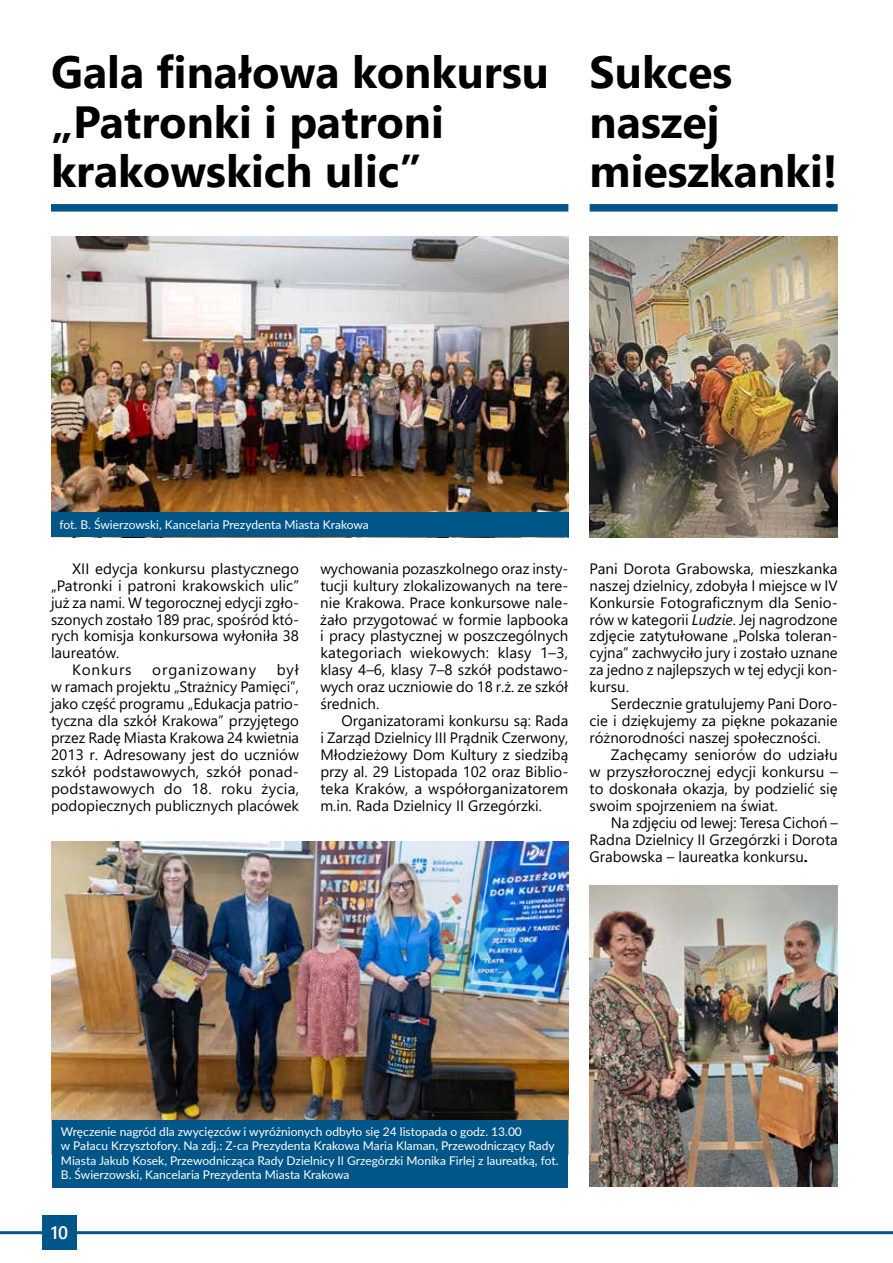
<style>
.page{position:relative;width:893px;height:1263px;background:#fff}
.page>*{position:absolute;margin:0;border:0;box-sizing:border-box;transform-origin:0 0}
.t1{font:700 45px/49.5px "Segoe UI";color:#000}
.t2{font:600 18px "Segoe UI";color:#fff}
.t3{font:15px/17px "Segoe UI";color:#000;text-align:justify}
.t4{font:15px "Segoe UI";letter-spacing:.055em;color:#000}
.t5{font:15px "Segoe UI";letter-spacing:.06em;color:#000}
.t6{font:12px/14.4px "Lato";color:#fff}
.s1{font-style:italic}
.s2{font-weight:700}
</style>
<div class="page">
<hr style="left:0;top:1231px;width:893px;height:3px;background:#005688">
<div style="left:43px;top:1216px;width:34px;height:34px;background:#005688"></div>
<img style="left:51px;top:237px;width:517px;height:276px">
<img style="left:51px;top:841px;width:517px;height:313px">
<div style="left:51px;top:204px;width:517px;height:8px;background:#005688"></div>
<div style="left:52px;top:1120px;width:516px;height:68px;background:#005688"></div>
<img style="left:590px;top:885px;width:248px;height:301px">
<div style="left:590px;top:204px;width:248px;height:8px;background:#005688"></div>
<img style="left:590px;top:237px;width:248px;height:300px">
<div style="left:51px;top:513px;width:517px;height:24px;background:#005688"></div>
<h1 class="t1" style="left:51px;top:44px;width:500px">Gala finałowa konkursu „Patronki i patroni krakowskich ulic”</h1>
<h1 class="t1" style="left:590px;top:44px;width:249px">Sukces naszej mieszkanki!</h1>
<p class="t6" style="left:60px;top:517px;width:311px">fot. B. Świerzowski, Kancelaria Prezydenta Miasta Krakowa</p>
<p class="t3" style="left:72px;top:558px;width:228px">XII edycja konkursu plastycznego</p>
<p class="t3" style="left:51px;top:575px;width:250px">„Patronki i patroni krakowskich ulic”</p>
<p class="t3" style="left:51px;top:592px;width:250px">już za nami. W tegorocznej edycji zgło-</p>
<p class="t3" style="left:51px;top:609px;width:250px">szonych zostało 189 prac, spośród któ-</p>
<p class="t3" style="left:51px;top:626px;width:250px">rych komisja konkursowa wyłoniła 38</p>
<p class="t3" style="left:51px;top:643px;width:70px">laureatów.</p>
<p class="t5" style="left:72px;top:656px;width:61px">Konkurs</p>
<p class="t4" style="left:152px;top:656px;width:105px">organizowany</p>
<p class="t3" style="left:51px;top:660px;width:250px;text-indent:226px">był w ramach projektu „Strażnicy Pamięci”, jako część programu „Edukacja patrio&shy;tyczna dla szkół Krakowa” przyjętego przez Radę Miasta Krakowa 24 kwietnia 2013 r. Adresowany jest do uczniów szkół podstawowych, szkół ponad&shy;podstawowych do 18. roku życia, podopiecznych publicznych placówek</p>
<p class="t3" style="left:320px;top:558px;width:250px">wychowania pozaszkolnego oraz insty&shy;tucji kultury zlokalizowanych na tere&shy;nie Krakowa. Prace konkursowe nale&shy;żało przygotować w formie lapbooka i pracy plastycznej w poszczególnych kategoriach wiekowych: klasy 1–3, klasy 4–6, klasy 7–8 szkół podstawo&shy;wych oraz uczniowie do 18 r.ż. ze szkół średnich.</p>
<p class="t3" style="left:320px;top:711px;width:250px;text-indent:21px">Organizatorami konkursu są: Rada i Zarząd Dzielnicy III Prądnik Czerwony, Młodzieżowy Dom Kultury z siedzibą przy al. 29 Listopada 102 oraz Biblio&shy;teka Kraków, a współorganizatorem m.in. Rada Dzielnicy II Grzegórzki.</p>
<p class="t3" style="left:590px;top:558px;width:250px">Pani Dorota Grabowska, mieszkanka naszej dzielnicy, zdobyła I miejsce w IV Konkursie Fotograficznym dla Senio&shy;rów w kategorii <span class="s1">Ludzie</span>. Jej nagrodzone zdjęcie zatytułowane „Polska toleran&shy;cyjna” zachwyciło jury i zostało uznane za jedno z najlepszych w tej edycji kon&shy;kursu.</p>
<p class="t3" style="left:590px;top:694px;width:250px;text-indent:21px">Serdecznie gratulujemy Pani Doro&shy;cie i dziękujemy za piękne pokazanie różnorodności naszej społeczności.</p>
<p class="t3" style="left:590px;top:745px;width:250px;text-indent:21px">Zachęcamy seniorów do udziału w przyszłorocznej edycji konkursu – to doskonała okazja, by podzielić się swoim spojrzeniem na świat.</p>
<p class="t3" style="left:590px;top:813px;width:250px;text-indent:21px">Na zdjęciu od lewej: Teresa Cichoń – Radna Dzielnicy II Grzegórzki i Dorota Grabowska – laureatka konkursu<span class="s2">.</span></p>
<p class="t6" style="left:61px;top:1124px;width:499px">Wręczenie nagród dla zwycięzców i wyróżnionych odbyło się 24 listopada o godz. 13.00<br>w Pałacu Krzysztofory. Na zdj.: Z-ca Prezydenta Krakowa Maria Klaman, Przewodniczący Rady Miasta Jakub Kosek, Przewodnicząca Rady Dzielnicy II Grzegórzki Monika Firlej z laureatką, fot.<br>B. Świerzowski, Kancelaria Prezydenta Miasta Krakowa</p>
<p class="t2" style="left:51px;top:1216px;width:19px">10</p>
</div>
